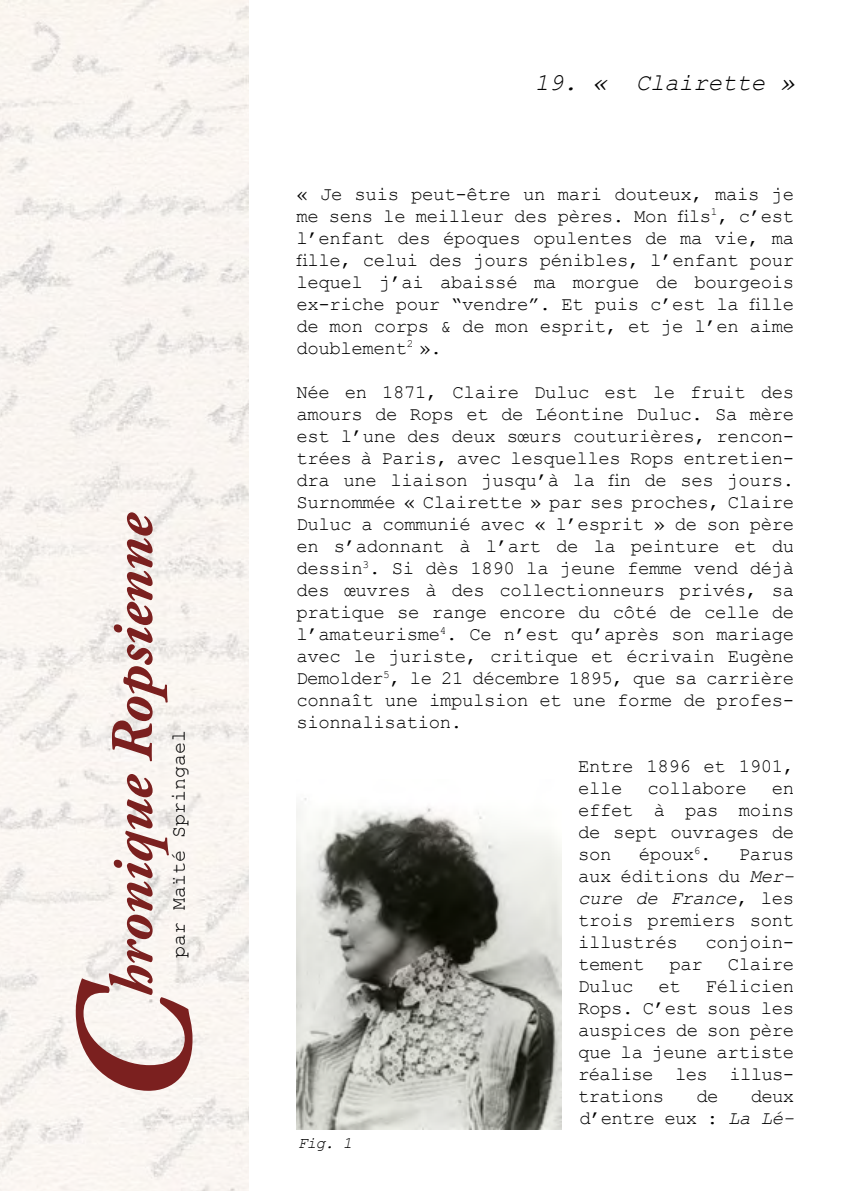
<style>
.page{position:relative;width:851px;height:1191px;background:#fff}
.page>*{position:absolute;margin:0;border:0;box-sizing:border-box;transform-origin:0 0}
.t1{font:italic 700 168.6px "Adobe Garamond Pro";color:#7b201f}
.t2{font:italic 700 60px "Adobe Garamond Pro";color:#7b201f}
.t3{font:italic 24px "Courier New";color:#000}
.t4{font:20px "Courier New";color:#000}
.t5{font:19px/22px "Courier New";letter-spacing:-.02em;color:#000;text-align:justify}
.t6{font:19px/22px "Courier New";letter-spacing:-.04em;color:#000;text-align:right}
.t7{font:italic 16px "Courier New";color:#000}
.s1{font-style:italic}
</style>
<div class="page">
<img style="left:0;top:0;width:248px;height:1191px">
<img style="left:296px;top:798px;width:265px;height:331px">
<h2 class="t2" style="left:98px;top:996px;width:485px;rotate:-90deg">hronique Ropsienne</h2>
<p class="t4" style="left:166px;top:958px;width:230px;rotate:-90deg">par Maïté Springael</p>
<h1 class="t1" style="left:39px;top:1107px;width:130px;rotate:-90deg">C</h1>
<p class="t3" style="left:534px;top:66px;width:261px">19. « Clairette »</p>
<p class="t5" style="left:296px;top:182px;width:499px">« Je suis peut-être un mari douteux, mais je me sens le meilleur des pères. Mon fils<sup>1</sup>, c’est l’enfant des époques opulentes de ma vie, ma fille, celui des jours pénibles, l’enfant pour lequel j’ai abaissé ma morgue de bourgeois ex-riche pour “vendre”. Et puis c’est la fille de mon corps &amp; de mon esprit, et je l’en aime doublement<sup>2</sup> ».</p>
<p class="t5" style="left:296px;top:380px;width:499px">Née en 1871, Claire Duluc est le fruit des amours de Rops et de Léontine Duluc. Sa mère est l’une des deux sœurs couturières, rencon&shy;trées à Paris, avec lesquelles Rops entretien&shy;dra une liaison jusqu’à la fin de ses jours.<br>Surnommée « Clairette » par ses proches, Claire Duluc a communié avec « l’esprit » de son père en s’adonnant à l’art de la peinture et du dessin<sup>3</sup>. Si dès 1890 la jeune femme vend déjà des œuvres à des collectionneurs privés, sa pratique se range encore du côté de celle de l’amateurisme<sup>4</sup>. Ce n’est qu’après son mariage avec le juriste, critique et écrivain Eugène Demolder<sup>5</sup>, le 21 décembre 1895, que sa carrière connaît une impulsion et une forme de profes&shy;sionnalisation.</p>
<p class="t5" style="left:578px;top:754px;width:217px">Entre 1896 et 1901, elle</p>
<p class="t5" style="left:647px;top:776px;width:101px">collabore</p>
<p class="t5" style="left:578px;top:776px;width:217px;text-indent:193px">en effet à pas moins de sept ouvrages de son</p>
<p class="t5" style="left:638px;top:842px;width:74px">époux<sup>6</sup>.</p>
<p class="t5" style="left:578px;top:842px;width:217px;text-indent:160px">Parus aux éditions du <span class="s1">Mer&shy;cure de France</span>, les trois premiers sont illustrés</p>
<p class="t5" style="left:705px;top:930px;width:90px">conjoin-</p>
<p class="t7" style="left:298px;top:1132px;width:56px">Fig. 1</p>
<p class="t5" style="left:578px;top:952px;width:68px">tement</p>
<p class="t5" style="left:669px;top:952px;width:35px">par</p>
<p class="t5" style="left:727px;top:952px;width:68px">Claire</p>
<p class="t5" style="left:578px;top:974px;width:57px">Duluc</p>
<p class="t5" style="left:658px;top:974px;width:24px">et</p>
<p class="t5" style="left:578px;top:974px;width:217px;text-indent:127px">Félicien Rops. C’est sous les auspices de son père que la jeune artiste réalise les illus&shy;trations</p>
<p class="t6" style="left:579px;top:1084px;width:216px">deux<br>d’entre eux : <span class="s1">La Lé-</span></p>
<p class="t5" style="left:696px;top:1084px;width:24px">de</p>
</div>
